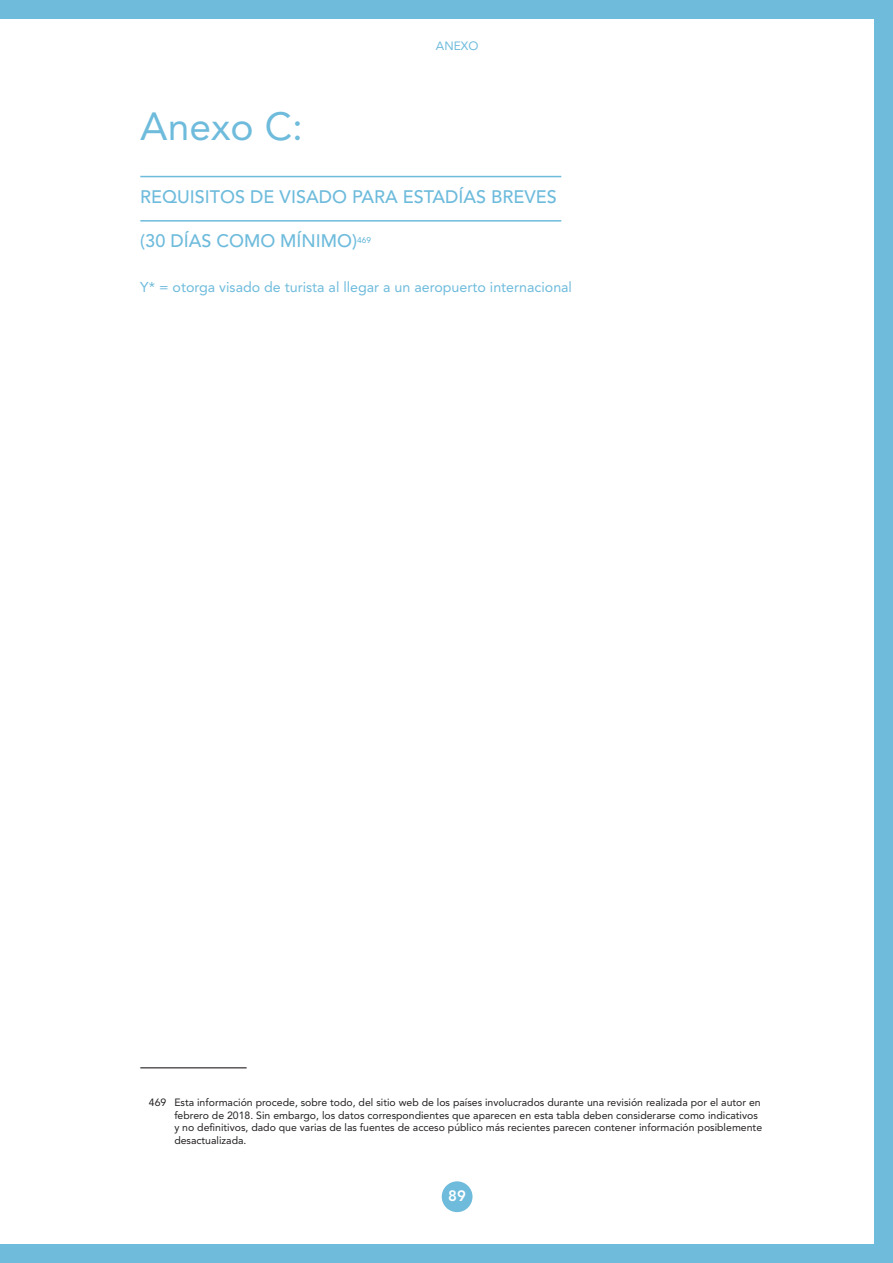
<style>
.page{position:relative;width:893px;height:1263px;background:#fff}
.page>*{position:absolute;margin:0;border:0;box-sizing:border-box;transform-origin:0 0}
.t1{font:39px "Avenir LT Std";color:#6ebbdc}
.t2{font:500 18px "Avenir LT Std";color:#6ebbdc}
.t3{font:800 15px "Avenir LT Std";color:#fff}
.t4{font:14.25px "Avenir LT Std";color:#6ebbdc}
.t5{font:12px "Avenir LT Std";color:#6ebbdc}
.t6{font:10.5px/12.6px "Avenir LT Std";color:#231f20}
</style>
<div class="page">
<div style="left:442px;top:1181px;width:30px;height:31px;background:#6ebbdc;border-radius:50%"></div>
<div style="left:874px;top:0;width:19px;height:1263px;background:#6ebbdc"></div>
<div style="left:0;top:0;width:893px;height:19px;background:#6ebbdc"></div>
<div style="left:0;top:1244px;width:893px;height:19px;background:#6ebbdc"></div>
<hr style="left:140px;top:176px;width:421px;height:1px;background:#6ebbdc">
<hr style="left:140px;top:220px;width:421px;height:2px;background:#6ebbdc">
<hr style="left:140px;top:1067px;width:107px;height:1px;background:#231f20">
<h1 class="t1" style="left:140px;top:104px;width:164px">Anexo C:</h1>
<p class="t5" style="left:436px;top:39px;width:44px">ANEXO</p>
<h2 class="t2" style="left:140px;top:186px;width:418px">REQUISITOS DE VISADO PARA ESTADÍAS BREVES</h2>
<h2 class="t2" style="left:140px;top:231px;width:232px">(30 DÍAS COMO MÍNIMO)<sup>469</sup></h2>
<h3 class="t4" style="left:140px;top:278px;width:433px">Y* = otorga visado de turista al llegar a un aeropuerto internacional</h3>
<p class="t6" style="left:174px;top:1096px;width:589px;text-indent:-26px">469 Esta información procede, sobre todo, del sitio web de los países involucrados durante una revisión realizada por el autor en febrero de 2018. Sin embargo, los datos correspondientes que aparecen en esta tabla deben considerarse como indicativos y no definitivos, dado que varias de las fuentes de acceso público más recientes parecen contener información posiblemente desactualizada.</p>
<h3 class="t3" style="left:448px;top:1187px;width:19px">89</h3>
</div>
